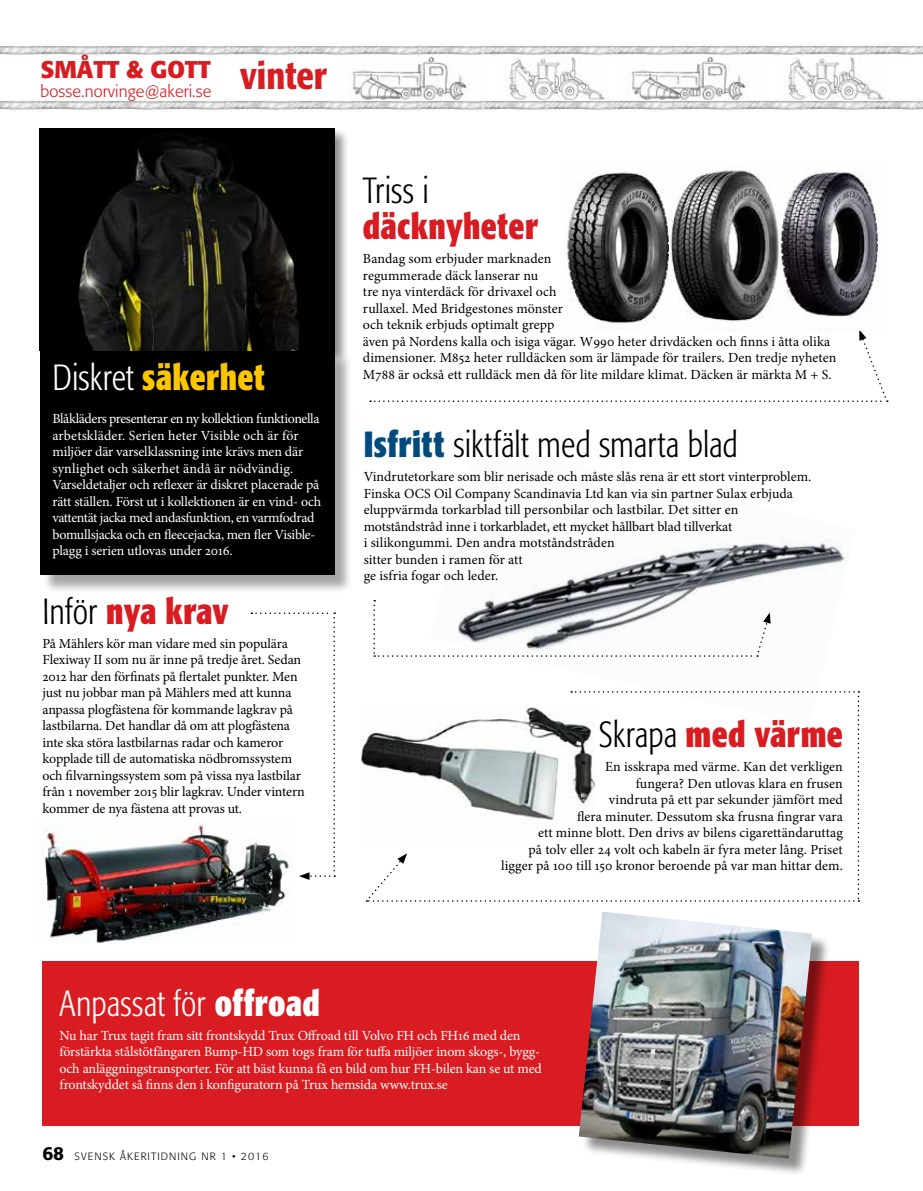
<style>
.page{position:relative;width:923px;height:1191px;background:#fff}
.page>*{position:absolute;margin:0;border:0;box-sizing:border-box;transform-origin:0 0}
.t1{font:500 37.95px "Formata OT Condenced";color:#d81c21}
.t2{font:700 36px "Formata OT Condenced";letter-spacing:.01em;color:#d81c21;scale:.93 1}
.t3{font:300 36px "Formata OT Condenced";color:#000001;scale:.93 1}
.t4{font:300 36px "Formata OT Condenced";letter-spacing:.01em;color:#fff;scale:.93 1}
.t5{font:700 36px "Formata OT Condenced";letter-spacing:.01em;color:#fdc600;scale:.93 1}
.t6{font:700 24px "Formata OT";color:#d81c21}
.t7{font:300 16.5px "Formata OT";letter-spacing:.01em;color:#d81c21}
.t8{font:13.95px/16.5px "Minion Pro";letter-spacing:-.005em;color:#000001}
.t9{font:13.95px/16.5px "Minion Pro";letter-spacing:-.015em;color:#fff}
.t10{font:300 10.5px "Formata OT";letter-spacing:.1em;color:#000001}
.s1{font-weight:300;color:#fff}
.s2{font-weight:300;color:#000001}
.s3{font-weight:700;color:#004a7d}
.s4{font-weight:700}
.s5{font-weight:500;font-size:18.75px}
</style>
<div class="page">
<img style="left:492px;top:537px;width:353px;height:87px">
<div style="left:43px;top:961px;width:816px;height:164px;background:#d81c21"></div>
<svg style="left:370px;top:330px;width:518px;height:72px"></svg>
<div style="left:42px;top:352px;width:311px;height:241px;background:#000001;opacity:.35"></div>
<div style="left:40px;top:350px;width:294px;height:224px;background:#000001"></div>
<svg style="left:366px;top:691px;width:493px;height:210px"></svg>
<div style="left:39px;top:127px;width:311px;height:239px;background:#000001;opacity:.45"></div>
<img style="left:40px;top:128px;width:294px;height:222px">
<div style="left:581px;top:914px;width:249px;height:262px;background:#000001;opacity:.45"></div>
<img style="left:579px;top:912px;width:233px;height:246px">
<img style="left:43px;top:823px;width:243px;height:119px">
<svg style="left:373px;top:600px;width:397px;height:57px"></svg>
<svg style="left:914px;top:46px;width:9px;height:9px"></svg>
<img style="left:0;top:45px;width:914px;height:11px">
<img style="left:0;top:100px;width:914px;height:11px">
<svg style="left:914px;top:101px;width:9px;height:9px"></svg>
<img style="left:349px;top:56px;width:121px;height:44px">
<img style="left:628px;top:56px;width:121px;height:44px">
<img style="left:506px;top:57px;width:99px;height:43px">
<img style="left:785px;top:57px;width:99px;height:43px">
<img style="left:565px;top:172px;width:104px;height:158px">
<svg style="left:670px;top:170px;width:109px;height:152px"></svg>
<svg style="left:779px;top:171px;width:101px;height:158px"></svg>
<svg style="left:251px;top:612px;width:84px;height:268px"></svg>
<h3 class="t6" style="left:40px;top:54px;width:172px">SMÅTT &amp; GOTT</h3>
<p class="t7" style="left:40px;top:82px;width:173px">bosse.norvinge@akeri.se</p>
<h1 class="t1" style="left:240px;top:53px;width:88px">vinter</h1>
<h2 class="t5" style="left:52px;top:355px;width:230px"><span class="s1">Diskret</span> säkerhet</h2>
<p class="t9" style="left:52px;top:411px;width:270px">Blåkläders presenterar en ny kollektion funktionella arbetskläder. Serien heter Visible och är för miljöer där varselklassning inte krävs men där synlighet och säkerhet ändå är nödvändig.<br>Varseldetaljer och reflexer är diskret placerade på rätt ställen. Först ut i kollektionen är en vind- och vattentät jacka med andasfunktion, en varmfodrad bomullsjacka och en fleecejacka, men fler Visible&shy;plagg i serien utlovas under 2016.</p>
<h2 class="t2" style="left:43px;top:588px;width:201px"><span class="s2">Inför</span> nya krav</h2>
<p class="t8" style="left:43px;top:635px;width:264px">På Mählers kör man vidare med sin populära Flexiway II som nu är inne på tredje året. Sedan 2012 har den förfinats på flertalet punkter. Men just nu jobbar man på Mählers med att kunna anpassa plogfästena för kommande lagkrav på lastbilarna. Det handlar då om att plogfästena inte ska störa lastbilarnas radar och kameror kopplade till de automatiska nödbromssystem och filvarningssystem som på vissa nya lastbilar från 1 november 2015 blir lagkrav. Under vintern kommer de nya fästena att provas ut.</p>
<h2 class="t3" style="left:363px;top:170px;width:72px">Triss i</h2>
<h2 class="t2" style="left:363px;top:204px;width:190px">däcknyheter</h2>
<p class="t8" style="left:363px;top:251px;width:475px">Bandag som erbjuder marknaden<br>regummerade däck lanserar nu<br>tre nya vinterdäck för drivaxel och<br>rullaxel. Med Bridgestones mönster<br>och teknik erbjuds optimalt grepp<br>även på Nordens kalla och isiga vägar. W990 heter drivdäcken och finns i åtta olika dimensioner. M852 heter rulldäcken som är lämpade för trailers. Den tredje nyheten M788 är också ett rulldäck men då för lite mildare klimat. Däcken är märkta M + S.</p>
<h2 class="t3" style="left:364px;top:424px;width:404px"><span class="s3">Isfritt</span> siktfält med smarta blad</h2>
<p class="t8" style="left:364px;top:468px;width:449px">Vindrutetorkare som blir nerisade och måste slås rena är ett stort vinterproblem.<br>Finska OCS Oil Company Scandinavia Ltd kan via sin partner Sulax erbjuda eluppvärmda torkarblad till personbilar och lastbilar. Det sitter en motståndstråd inne i torkarbladet, ett mycket hållbart blad tillverkat<br>i silikongummi. Den andra motståndstråden<br>sitter bunden i ramen för att<br>ge isfria fogar och leder.</p>
<h2 class="t2" style="left:599px;top:712px;width:264px"><span class="s2">Skrapa</span> med värme</h2>
<p class="t8" style="left:501px;top:758px;width:343px;text-align:right">En isskrapa med värme. Kan det verkligen<br>fungera? Den utlovas klara en frusen<br>vindruta på ett par sekunder jämfört med<br>flera minuter. Dessutom ska frusna fingrar vara<br>ett minne blott. Den drivs av bilens cigarettändaruttag<br>på tolv eller 24 volt och kabeln är fyra meter lång. Priset ligger på 100 till 150 kronor beroende på var man hittar dem.</p>
<h2 class="t4" style="left:60px;top:982px;width:281px">Anpassat för <span class="s4">offroad</span></h2>
<p class="t9" style="left:60px;top:1027px;width:484px">Nu har Trux tagit fram sitt frontskydd Trux Offroad till Volvo FH och FH16 med den förstärkta stålstötfångaren Bump-HD som togs fram för tuffa miljöer inom skogs-, bygg&shy;och anläggningstransporter. För att bäst kunna få en bild om hur FH-bilen kan se ut med frontskyddet så finns den i konfiguratorn på Trux hemsida www.trux.se</p>
<p class="t10" style="left:43px;top:1150px;width:227px"><span class="s5">68</span> SVENSK ÅKERITIDNING NR 1 • 2016</p>
</div>
